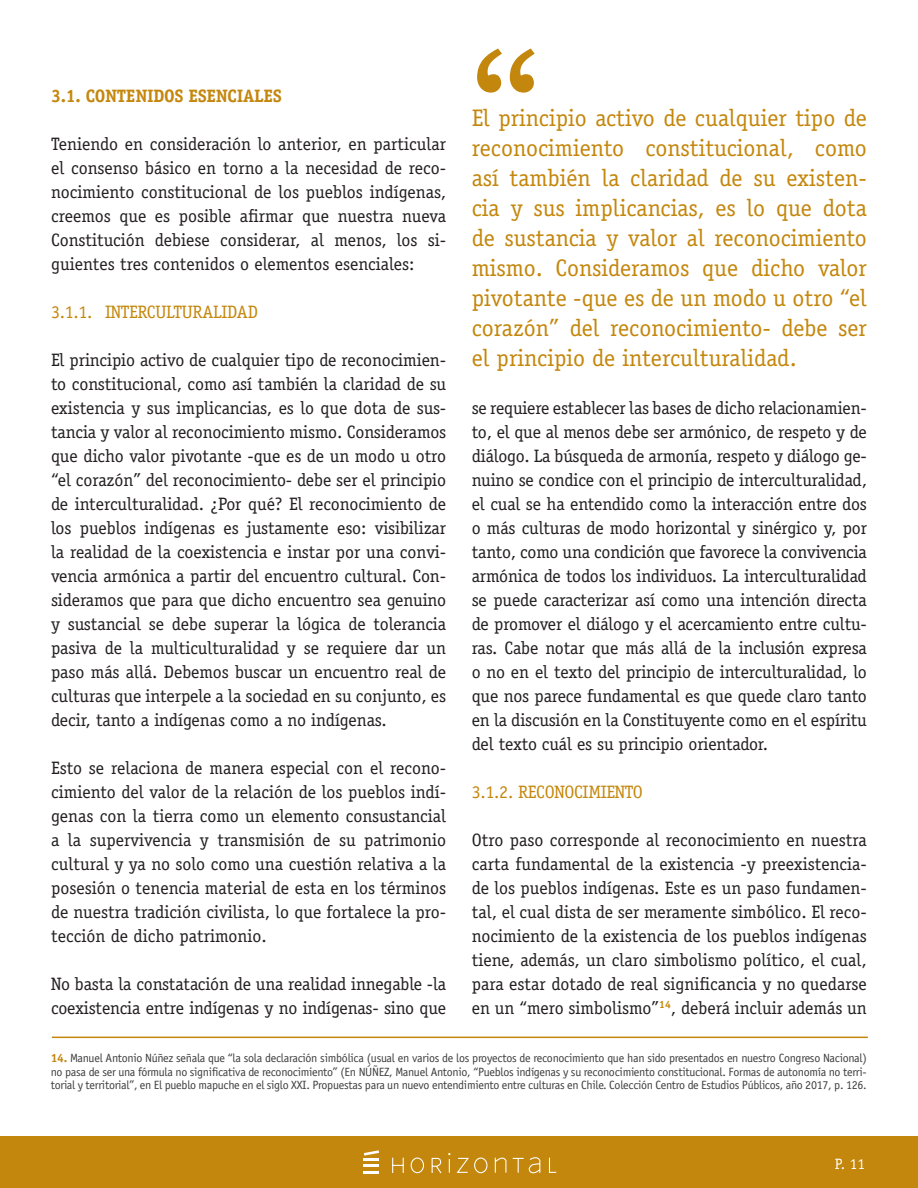
<style>
.page{position:relative;width:918px;height:1188px;background:#fff}
.page>*{position:absolute;margin:0;border:0;box-sizing:border-box;transform-origin:0 0}
.t1{font:180px "Euphemia UCAS";color:#c4870d}
.t2{font:24px/30px "Officina Serif Std";color:#c4870d;text-align:justify}
.t3{font:18px/24px "Officina Serif Std";letter-spacing:-.01em;color:#231f20;text-align:justify}
.t4{font:18px "Officina Serif Std";letter-spacing:-.015em;color:#c4870d}
.t5{font:700 18px "Officina Serif Std";letter-spacing:-.015em;color:#c4870d}
.t6{font:15px "Officina Serif Std";color:#fff}
.t7{font:12px/13.5px "Officina Sans Std";letter-spacing:-.02em;color:#3e3e3f;text-align:justify}
.s1{font-weight:700;color:#c4870d}
</style>
<div class="page">
<div style="left:0;top:1136px;width:918px;height:52px;background:#c4870d"></div>
<svg style="left:364px;top:1150px;width:15px;height:10px"></svg>
<hr style="left:364px;top:1164px;width:15px;height:3px;background:#fff">
<hr style="left:364px;top:1171px;width:15px;height:3px;background:#fff">
<svg style="left:392px;top:1153px;width:165px;height:21px"></svg>
<hr style="left:52px;top:1037px;width:816px;height:1px;background:#c4870d">
<p class="t5" style="left:51px;top:84px;width:232px">3.1. CONTENIDOS ESENCIALES</p>
<p class="t3" style="left:51px;top:132px;width:397px">Teniendo en consideración lo anterior, en particular el consenso básico en torno a la necesidad de reco&shy;nocimiento constitucional de los pueblos indígenas, creemos que es posible afirmar que nuestra nueva Constitución debiese considerar, al menos, los si&shy;guientes tres contenidos o elementos esenciales:</p>
<p class="t4" style="left:51px;top:301px;width:208px">3.1.1. INTERCULTURALIDAD</p>
<p class="t3" style="left:51px;top:348px;width:397px">El principio activo de cualquier tipo de reconocimien&shy;to constitucional, como así también la claridad de su existencia y sus implicancias, es lo que dota de sus&shy;tancia y valor al reconocimiento mismo. Consideramos que dicho valor pivotante -que es de un modo u otro “el corazón” del reconocimiento- debe ser el principio de interculturalidad. ¿Por qué? El reconocimiento de los pueblos indígenas es justamente eso: visibilizar la realidad de la coexistencia e instar por una convi&shy;vencia armónica a partir del encuentro cultural. Con&shy;sideramos que para que dicho encuentro sea genuino y sustancial se debe superar la lógica de tolerancia pasiva de la multiculturalidad y se requiere dar un paso más allá. Debemos buscar un encuentro real de culturas que interpele a la sociedad en su conjunto, es decir, tanto a indígenas como a no indígenas.</p>
<p class="t3" style="left:51px;top:756px;width:397px">Esto se relaciona de manera especial con el recono&shy;cimiento del valor de la relación de los pueblos indí&shy;genas con la tierra como un elemento consustancial a la supervivencia y transmisión de su patrimonio cultural y ya no solo como una cuestión relativa a la posesión o tenencia material de esta en los términos de nuestra tradición civilista, lo que fortalece la pro&shy;tección de dicho patrimonio.</p>
<p class="t3" style="left:51px;top:972px;width:397px">No basta la constatación de una realidad innegable -la coexistencia entre indígenas y no indígenas- sino que</p>
<p class="t1" style="left:472px;top:4px;width:73px">“</p>
<p class="t2" style="left:472px;top:103px;width:397px">El principio activo de cualquier tipo de reconocimiento constitucional, como así también la claridad de su existen&shy;cia y sus implicancias, es lo que dota de sustancia y valor al reconocimiento mismo. Consideramos que dicho valor pivotante -que es de un modo u otro “el corazón” del reconocimiento- debe ser el principio de interculturalidad.</p>
<p class="t3" style="left:472px;top:396px;width:397px">se requiere establecer las bases de dicho relacionamien&shy;to, el que al menos debe ser armónico, de respeto y de diálogo. La búsqueda de armonía, respeto y diálogo ge&shy;nuino se condice con el principio de interculturalidad, el cual se ha entendido como la interacción entre dos o más culturas de modo horizontal y sinérgico y, por tanto, como una condición que favorece la convivencia armónica de todos los individuos. La interculturalidad se puede caracterizar así como una intención directa de promover el diálogo y el acercamiento entre cultu&shy;ras. Cabe notar que más allá de la inclusión expresa o no en el texto del principio de interculturalidad, lo que nos parece fundamental es que quede claro tanto en la discusión en la Constituyente como en el espíritu del texto cuál es su principio orientador.</p>
<p class="t4" style="left:472px;top:781px;width:173px">3.1.2. RECONOCIMIENTO</p>
<p class="t3" style="left:472px;top:828px;width:397px">Otro paso corresponde al reconocimiento en nuestra carta fundamental de la existencia -y preexistencia&shy;de los pueblos indígenas. Este es un paso fundamen&shy;tal, el cual dista de ser meramente simbólico. El reco&shy;nocimiento de la existencia de los pueblos indígenas tiene, además, un claro simbolismo político, el cual, para estar dotado de real significancia y no quedarse en un “mero simbolismo”<sup>14</sup>, deberá incluir además un</p>
<p class="t7" style="left:51px;top:1052px;width:818px"><span class="s1">14.</span> Manuel Antonio Núñez señala que “la sola declaración simbólica (usual en varios de los proyectos de reconocimiento que han sido presentados en nuestro Congreso Nacional) no pasa de ser una fórmula no significativa de reconocimiento” (En NÚÑEZ, Manuel Antonio, “Pueblos indígenas y su reconocimiento constitucional. Formas de autonomía no terri&shy;torial y territorial”, en El pueblo mapuche en el siglo XXI. Propuestas para un nuevo entendimiento entre culturas en Chile. Colección Centro de Estudios Públicos, año 2017, p. 126.</p>
<p class="t6" style="left:835px;top:1155px;width:31px">P. 11</p>
</div>
